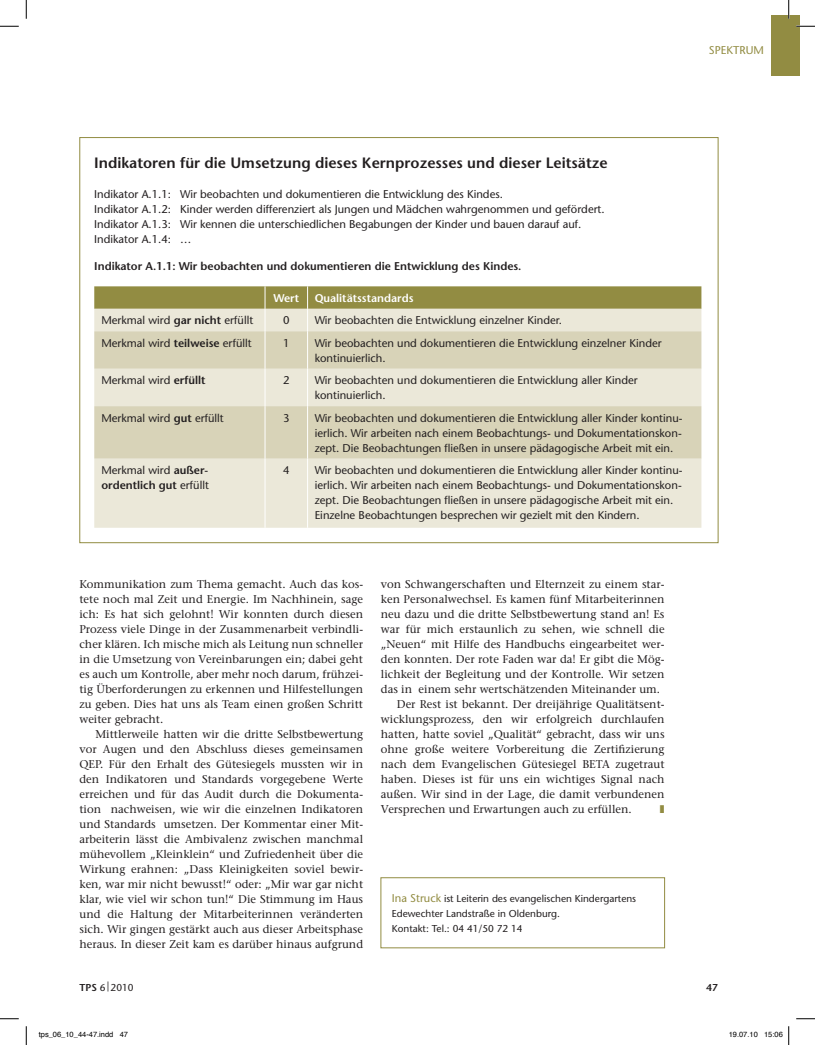
<style>
.page{position:relative;width:815px;height:1045px;background:#fff}
.page>*{position:absolute;margin:0;border:0;box-sizing:border-box;transform-origin:0 0}
.t1{font:600 15px "Stone Sans Std";color:#231f20}
.t2{font:500 11.25px/15px "Stone Serif Std";color:#231f20;text-align:justify}
.t3{font:500 11.25px/15px "Stone Sans Std";color:#231f20}
.t4{font:600 11.25px/15px "Stone Sans Std";color:#231f20}
.t5{font:600 11.25px "Stone Sans Std";color:#fff}
.t6{font:500 11.25px "Stone Sans Std";letter-spacing:.06em;color:#928c42}
.t7{font:500 10px/15px "Stone Sans Std";color:#231f20}
.t8{font:600 10px "Stone Sans Std";color:#231f20}
.t9{font:7.5px "Helvetica";color:#000}
.s1{font-weight:600}
.s2{font-weight:500}
.s3{font-size:11.25px;color:#928c42}
</style>
<div class="page">
<div style="left:770px;top:16px;width:29px;height:60px;background:#928c42"></div>
<div style="left:380px;top:877px;width:284px;height:71px;border:1px solid #928c42"></div>
<div style="left:94px;top:458px;width:607px;height:70px;background:#ebe8d9"></div>
<svg style="left:94px;top:331px;width:607px;height:127px;background:#ddd9c2"></svg>
<svg style="left:94px;top:286px;width:607px;height:45px;background:#bfba8f"></svg>
<hr style="left:265px;top:331px;width:1px;height:38px;background:#fff">
<hr style="left:307px;top:331px;width:1px;height:38px;background:#fff">
<hr style="left:265px;top:369px;width:1px;height:37px;background:#fff">
<hr style="left:307px;top:369px;width:1px;height:37px;background:#fff">
<hr style="left:265px;top:406px;width:1px;height:52px;background:#fff">
<hr style="left:307px;top:406px;width:1px;height:52px;background:#fff">
<hr style="left:265px;top:458px;width:1px;height:70px;background:#fff">
<hr style="left:307px;top:458px;width:1px;height:70px;background:#fff">
<svg style="left:0;top:25px;width:19px;height:2px"></svg>
<svg style="left:796px;top:25px;width:18px;height:2px"></svg>
<svg style="left:0;top:1018px;width:19px;height:1px"></svg>
<svg style="left:796px;top:1018px;width:18px;height:1px"></svg>
<svg style="left:25px;top:0;width:2px;height:19px"></svg>
<svg style="left:25px;top:1026px;width:2px;height:19px"></svg>
<svg style="left:787px;top:0;width:2px;height:19px"></svg>
<svg style="left:788px;top:1026px;width:1px;height:19px"></svg>
<p class="t6" style="left:708px;top:43px;width:56px">Spektrum</p>
<h1 class="t1" style="left:94px;top:153px;width:515px">Indikatoren für die Umsetzung dieses Kernprozesses und dieser Leitsätze</h1>
<p class="t3" style="left:94px;top:186px;width:512px">Indikator A.1.1: Wir beobachten und dokumentieren die Entwicklung des Kindes.<br>Indikator A.1.2: Kinder werden differenziert als Jungen und Mädchen wahrgenommen und gefördert.<br>Indikator A.1.3: Wir kennen die unterschiedlichen Begabungen der Kinder und bauen darauf auf.<br>Indikator A.1.4: …</p>
<p class="t4" style="left:94px;top:259px;width:428px">Indikator A.1.1: Wir beobachten und dokumentieren die Entwicklung des Kindes.</p>
<p class="t5" style="left:273px;top:291px;width:27px">Wert</p>
<p class="t5" style="left:314px;top:291px;width:100px">Qualitätsstandards</p>
<p class="t3" style="left:101px;top:313px;width:153px">Merkmal wird <span class="s1">gar nicht</span> erfüllt</p>
<p class="t3" style="left:283px;top:313px;width:8px">0</p>
<p class="t3" style="left:314px;top:313px;width:249px">Wir beobachten die Entwicklung einzelner Kinder.</p>
<p class="t3" style="left:101px;top:335px;width:152px">Merkmal wird <span class="s1">teilweise</span> erfüllt</p>
<p class="t3" style="left:283px;top:335px;width:8px">1</p>
<p class="t3" style="left:314px;top:335px;width:348px">Wir beobachten und dokumentieren die Entwicklung einzelner Kinder kontinuierlich.</p>
<p class="t3" style="left:101px;top:373px;width:106px">Merkmal wird <span class="s1">erfüllt</span></p>
<p class="t3" style="left:283px;top:373px;width:8px">2</p>
<p class="t3" style="left:314px;top:373px;width:324px">Wir beobachten und dokumentieren die Entwicklung aller Kinder kontinuierlich.</p>
<p class="t3" style="left:101px;top:410px;width:124px">Merkmal wird <span class="s1">gut</span> erfüllt</p>
<p class="t3" style="left:283px;top:410px;width:8px">3</p>
<p class="t3" style="left:314px;top:410px;width:369px;text-align:justify">Wir beobachten und dokumentieren die Entwicklung aller Kinder kontinu&shy;ierlich. Wir arbeiten nach einem Beobachtungs- und Dokumentationskon&shy;zept. Die Beobachtungen fließen in unsere pädagogische Arbeit mit ein.</p>
<p class="t4" style="left:101px;top:462px;width:109px"><span class="s2">Merkmal wird</span> außer&shy;ordentlich gut <span class="s2">erfüllt</span></p>
<p class="t3" style="left:283px;top:462px;width:8px">4</p>
<p class="t3" style="left:314px;top:462px;width:369px">Wir beobachten und dokumentieren die Entwicklung aller Kinder kontinu&shy;ierlich. Wir arbeiten nach einem Beobachtungs- und Dokumentationskon&shy;zept. Die Beobachtungen fließen in unsere pädagogische Arbeit mit ein.<br>Einzelne Beobachtungen besprechen wir gezielt mit den Kindern.</p>
<p class="t2" style="left:79px;top:576px;width:285px">Kommunikation zum Thema gemacht. Auch das kos&shy;tete noch mal Zeit und Energie. Im Nachhinein, sage ich: Es hat sich gelohnt! Wir konnten durch diesen Prozess viele Dinge in der Zusammenarbeit verbindli&shy;cher klären. Ich mische mich als Leitung nun schneller in die Umsetzung von Vereinbarungen ein; dabei geht es auch um Kontrolle, aber mehr noch darum, frühzei&shy;tig Überforderungen zu erkennen und Hilfestellungen zu geben. Dies hat uns als Team einen großen Schritt weiter gebracht.</p>
<p class="t2" style="left:79px;top:726px;width:285px;text-indent:16px">Mittlerweile hatten wir die dritte Selbstbewertung vor Augen und den Abschluss dieses gemeinsamen QEP. Für den Erhalt des Gütesiegels mussten wir in den Indikatoren und Standards vorgegebene Werte erreichen und für das Audit durch die Dokumenta&shy;tion nachweisen, wie wir die einzelnen Indikatoren und Standards umsetzen. Der Kommentar einer Mit&shy;arbeiterin lässt die Ambivalenz zwischen manchmal mühevollem „Kleinklein“ und Zufriedenheit über die Wirkung erahnen: „Dass Kleinigkeiten soviel bewir&shy;ken, war mir nicht bewusst!“ oder: „Mir war gar nicht klar, wie viel wir schon tun!“ Die Stimmung im Haus und die Haltung der Mitarbeiterinnen veränderten sich. Wir gingen gestärkt auch aus dieser Arbeitsphase heraus. In dieser Zeit kam es darüber hinaus aufgrund</p>
<p class="t2" style="left:381px;top:576px;width:285px">von Schwangerschaften und Elternzeit zu einem star-</p>
<p class="t2" style="left:381px;top:591px;width:285px">ken Personalwechsel. Es kamen fünf Mitarbeiterinnen</p>
<p class="t2" style="left:381px;top:606px;width:285px">neu dazu und die dritte Selbstbewertung stand an! Es</p>
<p class="t2" style="left:381px;top:621px;width:285px">war für mich erstaunlich zu sehen, wie schnell die</p>
<p class="t2" style="left:381px;top:636px;width:285px">„Neuen“ mit Hilfe des Handbuchs eingearbeitet wer-</p>
<p class="t2" style="left:381px;top:651px;width:285px">den konnten. Der rote Faden war da! Er gibt die Mög-</p>
<p class="t2" style="left:381px;top:666px;width:285px">lichkeit der Begleitung und der Kontrolle. Wir setzen</p>
<p class="t2" style="left:381px;top:681px;width:281px">das in einem sehr wertschätzenden Miteinander um.</p>
<p class="t2" style="left:397px;top:696px;width:269px">Der Rest ist bekannt. Der dreijährige Qualitätsent-</p>
<p class="t2" style="left:381px;top:711px;width:285px">wicklungsprozess, den wir erfolgreich durchlaufen</p>
<p class="t2" style="left:381px;top:726px;width:285px">hatten, hatte soviel „Qualität“ gebracht, dass wir uns</p>
<p class="t2" style="left:381px;top:741px;width:285px">ohne große weitere Vorbereitung die Zertifizierung</p>
<p class="t2" style="left:381px;top:756px;width:285px">nach dem Evangelischen Gütesiegel BETA zugetraut</p>
<p class="t2" style="left:381px;top:771px;width:285px">haben. Dieses ist für uns ein wichtiges Signal nach</p>
<p class="t2" style="left:381px;top:786px;width:285px">außen. Wir sind in der Lage, die damit verbundenen</p>
<p class="t2" style="left:381px;top:801px;width:252px">Versprechen und Erwartungen auch zu erfüllen.</p>
<p class="t7" style="left:392px;top:891px;width:246px"><span class="s3">Ina Struck</span> ist Leiterin des evangelischen Kindergartens<br>Edewechter Landstraße in Oldenburg.<br>Kontakt: Tel.: 04 41/50 72 14</p>
<p class="t7" style="left:79px;top:979px;width:56px"><span class="s1">TPS</span> 6 | 2010</p>
<p class="t8" style="left:706px;top:981px;width:13px">47</p>
<p class="t9" style="left:39px;top:1029px;width:91px">tps_06_10_44-47.indd 47</p>
<p class="t9" style="left:728px;top:1029px;width:56px">19.07.10 15:06</p>
</div>
